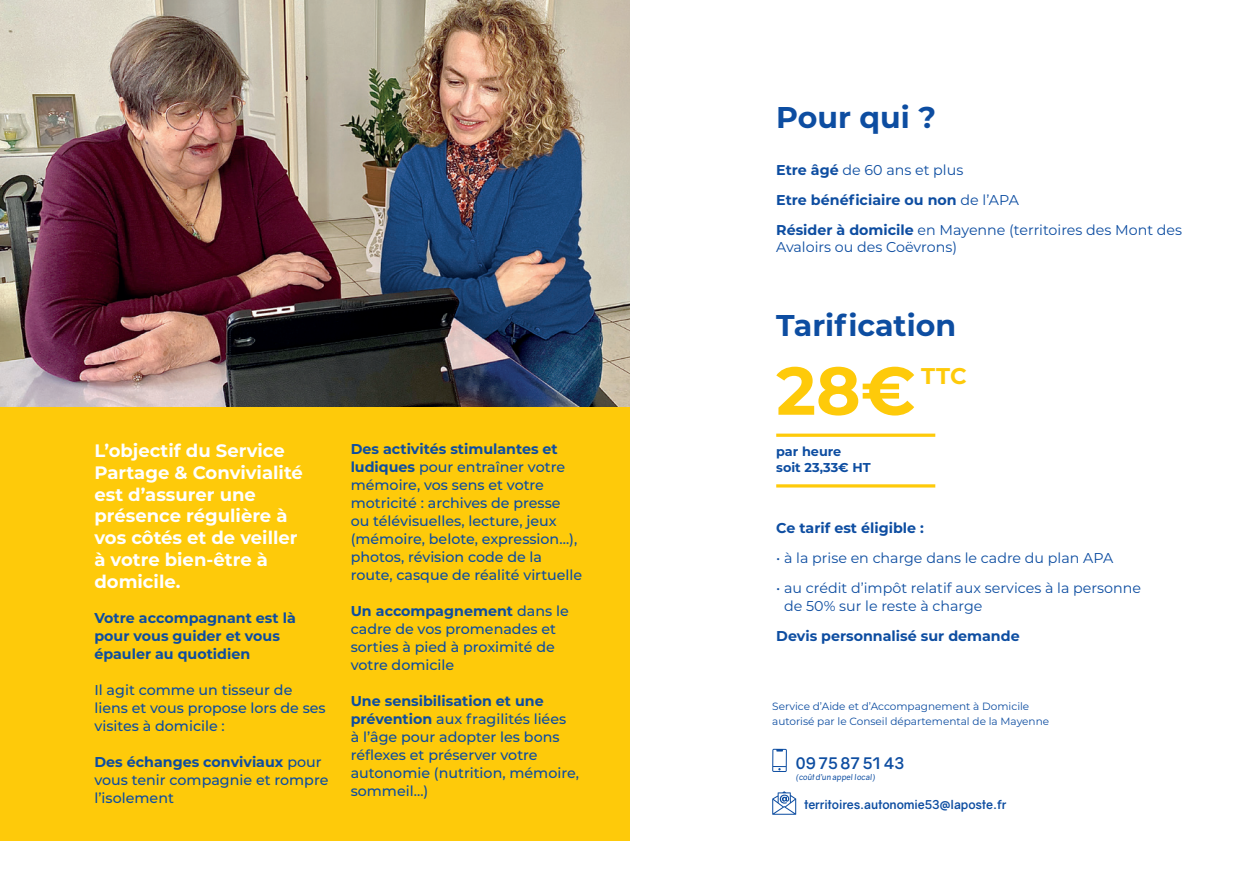
<style>
.page{position:relative;width:1259px;height:893px;background:#fff}
.page>*{position:absolute;margin:0;border:0;box-sizing:border-box;transform-origin:0 0}
.t1{font:700 67.5px "Montserrat";color:#feca0a}
.t2{font:700 30px "Montserrat";color:#0d4da1}
.t3{font:700 22.8px "Montserrat";color:#feca0a}
.t4{font:700 18px/21.8px "Montserrat";color:#fff}
.t5{font:700 15.9px "Gravity";letter-spacing:-.01em;color:#0d4da1}
.t6{font:500 14.25px/18px "Montserrat";color:#0d4da1}
.t7{font:14.25px/30px "Montserrat";color:#0d4da1}
.t8{font:700 14.25px/18px "Montserrat";color:#0d4da1}
.t9{font:700 12.9px/16.2px "Montserrat";color:#0d4da1}
.t10{font:700 12.15px "Gravity";letter-spacing:-.01em;color:#0d4da1}
.t11{font:10.5px/15px "Montserrat";color:#0d4da1}
.t12{font:italic 8.1px "Gravity";color:#0d4da1}
.s1{font-weight:700}
</style>
<div class="page">
<div style="left:0;top:407px;width:629px;height:433px;background:#feca0a"></div>
<svg style="left:776px;top:484px;width:159px;height:4px"></svg>
<hr style="left:776px;top:434px;width:159px;height:3px;background:#feca0a">
<img style="left:0;top:0;width:629px;height:407px">
<svg style="left:772px;top:791px;width:24px;height:24px"></svg>
<svg style="left:772px;top:749px;width:15px;height:23px"></svg>
<p class="t4" style="left:94px;top:439px;width:210px">L’objectif du Service<br>Partage &amp; Convivialité est d’assurer une présence régulière à vos côtés et de veiller à votre bien-être à domicile.</p>
<p class="t8" style="left:94px;top:608px;width:203px">Votre accompagnant est là pour vous guider et vous épauler au quotidien</p>
<p class="t6" style="left:94px;top:680px;width:233px">Il agit comme un tisseur de liens et vous propose lors de ses visites à domicile :</p>
<p class="t6" style="left:94px;top:752px;width:235px"><span class="s1">Des échanges conviviaux</span> pour vous tenir compagnie et rompre l’isolement</p>
<p class="t6" style="left:351px;top:439px;width:233px"><span class="s1">Des activités stimulantes et ludiques</span> pour entraîner votre mémoire, vos sens et votre motricité : archives de presse ou télévisuelles, lecture, jeux (mémoire, belote, expression…), photos, révision code de la route, casque de réalité virtuelle</p>
<p class="t6" style="left:351px;top:601px;width:220px"><span class="s1">Un accompagnement</span> dans le cadre de vos promenades et sorties à pied à proximité de votre domicile</p>
<p class="t6" style="left:351px;top:691px;width:230px"><span class="s1">Une sensibilisation et une prévention</span> aux fragilités liées<br>à l’âge pour adopter les bons réflexes et préserver votre autonomie (nutrition, mémoire, sommeil…)</p>
<h2 class="t2" style="left:776px;top:96px;width:161px">Pour qui ?</h2>
<p class="t7" style="left:776px;top:155px;width:407px"><span class="s1">Etre âgé</span> de 60 ans et plus<br><span class="s1">Etre bénéficiaire ou non</span> de l’APA<br><span class="s1">Résider à domicile</span> en Mayenne (territoires des Mont des</p>
<p class="t7" style="left:776px;top:232px;width:182px">Avaloirs ou des Coëvrons)</p>
<h2 class="t2" style="left:776px;top:303px;width:181px">Tarification</h2>
<h1 class="t1" style="left:776px;top:342px;width:141px">28€</h1>
<h3 class="t3" style="left:921px;top:359px;width:47px">TTC</h3>
<p class="t9" style="left:776px;top:443px;width:96px">par heure<br>soit 23,33€ HT</p>
<p class="t8" style="left:776px;top:519px;width:149px">Ce tarif est éligible :</p>
<p class="t7" style="left:776px;top:543px;width:338px">• à la prise en charge dans le cadre du plan APA</p>
<p class="t7" style="left:784px;top:579px;width:358px;line-height:17.2px;text-indent:-8px">• au crédit d’impôt relatif aux services à la personne de 50% sur le reste à charge</p>
<p class="t8" style="left:776px;top:626px;width:245px">Devis personnalisé sur demande</p>
<p class="t11" style="left:772px;top:698px;width:278px">Service d’Aide et d’Accompagnement à Domicile autorisé par le Conseil départemental de la Mayenne</p>
<p class="t5" style="left:795px;top:754px;width:110px">09 75 87 51 43</p>
<p class="t12" style="left:795px;top:772px;width:81px">(coût d’un appel local)</p>
<p class="t10" style="left:804px;top:797px;width:204px">territoires.autonomie53@laposte.fr</p>
</div>
